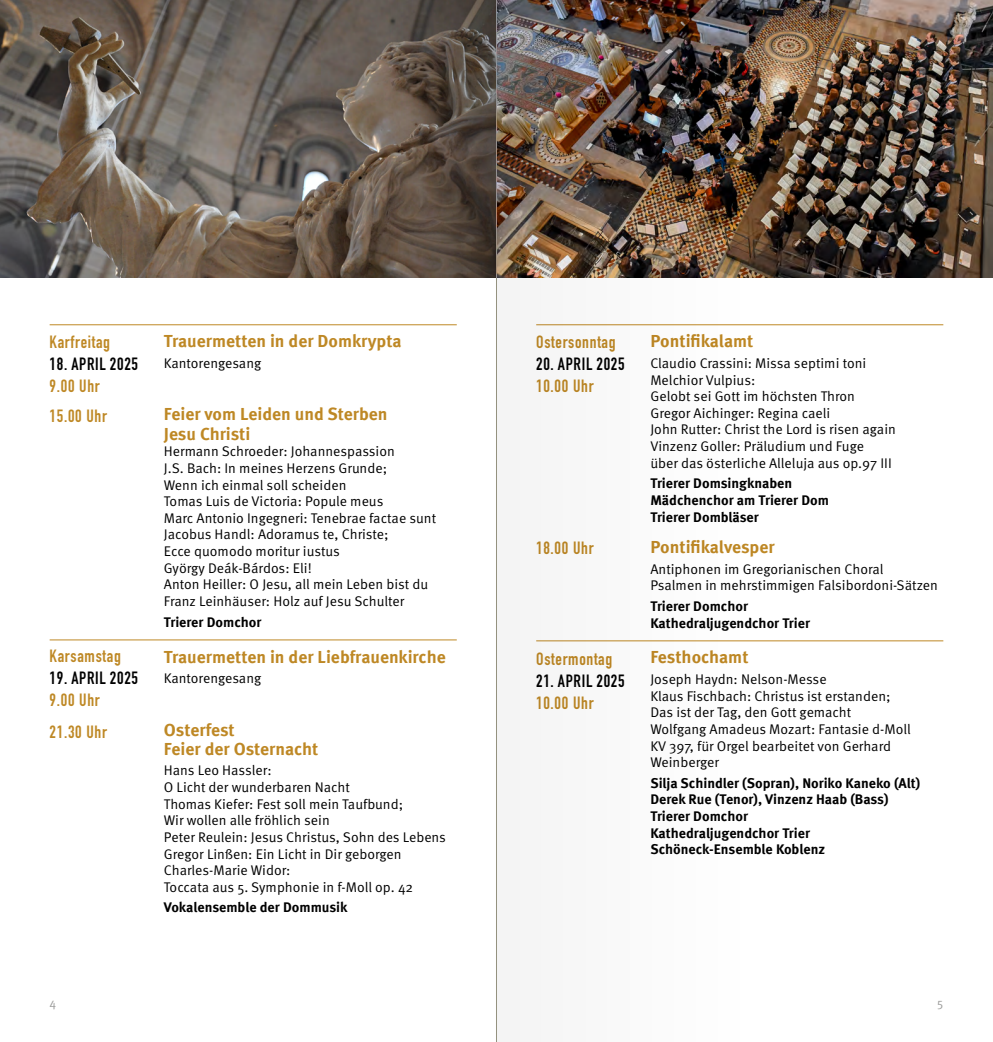
<style>
.page{position:relative;width:993px;height:1042px;background:#fff}
.page>*{position:absolute;margin:0;border:0;box-sizing:border-box;transform-origin:0 0}
.t1{font:700 17.5px/19.2px "Meta Pro";color:#be8825}
.t2{font:700 17.5px "DIN Condensed";letter-spacing:.04em;color:#be8825}
.t3{font:700 17.5px "DIN Condensed";letter-spacing:.04em;color:#000}
.t4{font:14px/16.6px "Meta Pro";color:#000}
.t5{font:700 14px/16.6px "Meta Pro";color:#000}
.t6{font:12.25px "Meta Pro";color:#9d9d9c}
</style>
<div class="page">
<hr style="left:536px;top:324px;width:407px;height:1px;background:#be8825">
<hr style="left:536px;top:640px;width:407px;height:1px;background:#be8825">
<hr style="left:50px;top:324px;width:406px;height:1px;background:#be8825">
<hr style="left:50px;top:639px;width:406px;height:1px;background:#be8825">
<img style="left:0;top:0;width:383px;height:278px">
<img style="left:759px;top:0;width:233px;height:278px">
<svg style="left:383px;top:0;width:113px;height:278px"></svg>
<img style="left:496px;top:0;width:263px;height:1042px">
<p class="t2" style="left:50px;top:330px;width:62px">Karfreitag</p>
<p class="t3" style="left:50px;top:352px;width:90px">18. APRIL 2025</p>
<p class="t2" style="left:50px;top:374px;width:52px">9.00 Uhr</p>
<p class="t2" style="left:50px;top:404px;width:59px">15.00 Uhr</p>
<p class="t2" style="left:50px;top:644px;width:73px">Karsamstag</p>
<p class="t3" style="left:50px;top:666px;width:90px">19. APRIL 2025</p>
<p class="t2" style="left:50px;top:688px;width:52px">9.00 Uhr</p>
<p class="t2" style="left:50px;top:720px;width:59px">21.30 Uhr</p>
<p class="t1" style="left:164px;top:330px;width:239px">Trauermetten in der Domkrypta</p>
<p class="t4" style="left:164px;top:355px;width:99px">Kantorengesang</p>
<p class="t1" style="left:164px;top:404px;width:225px">Feier vom Leiden und Sterben<br>Jesu Christi</p>
<p class="t4" style="left:164px;top:444px;width:274px">Hermann Schroeder: Johannespassion<br>J.S. Bach: In meines Herzens Grunde;<br>Wenn ich einmal soll scheiden<br>Tomas Luis de Victoria: Popule meus<br>Marc Antonio Ingegneri: Tenebrae factae sunt Jacobus Handl: Adoramus te, Christe;<br>Ecce quomodo moritur iustus<br>György Deák-Bárdos: Eli!<br>Anton Heiller: O Jesu, all mein Leben bist du Franz Leinhäuser: Holz auf Jesu Schulter</p>
<p class="t5" style="left:164px;top:612px;width:99px">Trierer Domchor</p>
<p class="t1" style="left:164px;top:646px;width:283px">Trauermetten in der Liebfrauenkirche</p>
<p class="t4" style="left:164px;top:670px;width:99px">Kantorengesang</p>
<p class="t1" style="left:164px;top:719px;width:156px">Osterfest<br>Feier der Osternacht</p>
<p class="t4" style="left:164px;top:763px;width:283px">Hans Leo Hassler:<br>O Licht der wunderbaren Nacht<br>Thomas Kiefer: Fest soll mein Taufbund;<br>Wir wollen alle fröhlich sein<br>Peter Reulein: Jesus Christus, Sohn des Lebens Gregor Linßen: Ein Licht in Dir geborgen Charles-Marie Widor:<br>Toccata aus 5. Symphonie in f-Moll op. 42</p>
<p class="t5" style="left:164px;top:898px;width:185px">Vokalensemble der Dommusik</p>
<p class="t2" style="left:536px;top:330px;width:81px">Ostersonntag</p>
<p class="t3" style="left:536px;top:352px;width:90px">20. APRIL 2025</p>
<p class="t2" style="left:536px;top:374px;width:59px">10.00 Uhr</p>
<p class="t2" style="left:536px;top:536px;width:59px">18.00 Uhr</p>
<p class="t2" style="left:536px;top:647px;width:78px">Ostermontag</p>
<p class="t3" style="left:536px;top:669px;width:90px">21. APRIL 2025</p>
<p class="t2" style="left:536px;top:691px;width:59px">10.00 Uhr</p>
<p class="t1" style="left:650px;top:330px;width:104px">Pontifikalamt</p>
<p class="t4" style="left:650px;top:355px;width:247px">Claudio Crassini: Missa septimi toni Melchior Vulpius:<br>Gelobt sei Gott im höchsten Thron Gregor Aichinger: Regina caeli<br>John Rutter: Christ the Lord is risen again Vinzenz Goller: Präludium und Fuge<br>über das österliche Alleluja aus op.97 III</p>
<p class="t5" style="left:650px;top:474px;width:180px">Trierer Domsingknaben<br>Mädchenchor am Trierer Dom<br>Trierer Dombläser</p>
<p class="t1" style="left:650px;top:536px;width:126px">Pontifikalvesper</p>
<p class="t4" style="left:650px;top:561px;width:289px">Antiphonen im Gregorianischen Choral<br>Psalmen in mehrstimmigen Falsibordoni-Sätzen</p>
<p class="t5" style="left:650px;top:597px;width:161px">Trierer Domchor<br>Kathedraljugendchor Trier</p>
<p class="t1" style="left:650px;top:646px;width:99px">Festhochamt</p>
<p class="t4" style="left:650px;top:671px;width:262px">Joseph Haydn: Nelson-Messe<br>Klaus Fischbach: Christus ist erstanden;<br>Das ist der Tag, den Gott gemacht<br>Wolfgang Amadeus Mozart: Fantasie d-Moll<br>KV 397, für Orgel bearbeitet von Gerhard<br>Weinberger</p>
<p class="t5" style="left:650px;top:773px;width:271px">Silja Schindler (Sopran), Noriko Kaneko (Alt)<br>Derek Rue (Tenor), Vinzenz Haab (Bass)<br>Trierer Domchor<br>Kathedraljugendchor Trier<br>Schöneck-Ensemble Koblenz</p>
<p class="t6" style="left:50px;top:994px;width:8px">4</p>
<p class="t6" style="left:936px;top:994px;width:8px">5</p>
</div>
